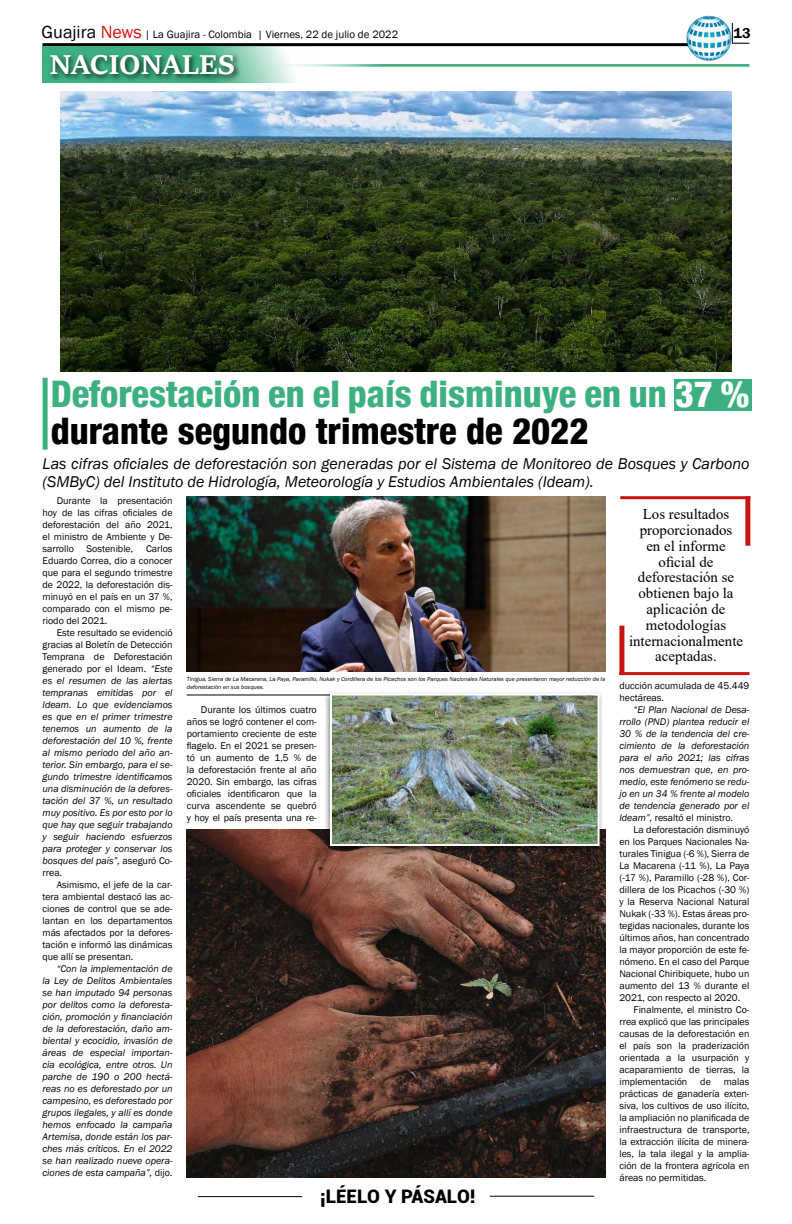
<style>
.page{position:relative;width:792px;height:1224px;background:#fff}
.page>*{position:absolute;margin:0;border:0;box-sizing:border-box;transform-origin:0 0}
.t1{font:800 condensed 36.6px/37.3px "Helvetica 87";color:#3db080}
.t2{font:700 30px "Sitka Subheading";color:#fff}
.t3{font:900 18.7px "Roboto";color:#000}
.t4{font:italic 16px/18px "Franklin Gothic";color:#000}
.t5{font:14.9px/15.8px "Times New Roman";color:#000;text-align:center}
.t6{font:600 14.7px "Franklin Gothic";color:#000}
.t7{font:11px "Franklin Gothic";color:#000}
.t8{font:10px/12px "Franklin Gothic";color:#000;text-align:justify}
.t9{font:italic 10px/12px "Franklin Gothic";color:#000;text-align:justify}
.t10{font:italic 6px/7.5px "Franklin Gothic";color:#000}
.s1{font-size:18px}
.s2{font-size:18px;color:#c91311}
.s3{color:#fff}
.s4{color:#000}
.s5{font-style:normal}
</style>
<div class="page">
<hr style="left:198px;top:1196px;width:104px;height:1px;background:#000">
<hr style="left:490px;top:1196px;width:104px;height:1px;background:#000">
<hr style="left:43px;top:43px;width:652px;height:3px;background:#000">
<img style="left:685px;top:15px;width:47px;height:46px">
<svg style="left:732px;top:23px;width:17px;height:21px"></svg>
<svg style="left:43px;top:46px;width:274px;height:37px"></svg>
<div style="left:674px;top:380px;width:77px;height:31px;background:#3db080"></div>
<div style="left:47px;top:52px;width:194px;height:30px;background:#000;opacity:.75"></div>
<hr style="left:268px;top:64px;width:481px;height:3px;background:#3db080">
<div style="left:43px;top:378px;width:5px;height:72px;background:#3db080"></div>
<img style="left:187px;top:497px;width:418px;height:175px">
<img style="left:61px;top:91px;width:670px;height:280px">
<img style="left:187px;top:830px;width:418px;height:347px">
<hr style="left:619px;top:672px;width:131px;height:3px;background:#c91311">
<hr style="left:620px;top:496px;width:130px;height:3px;background:#c91311">
<hr style="left:187px;top:694px;width:406px;height:1px;background:#000">
<div style="left:619px;top:626px;width:5px;height:49px;background:#c91311"></div>
<div style="left:745px;top:496px;width:5px;height:50px;background:#c91311"></div>
<div style="left:323px;top:691px;width:280px;height:163px;background:#000;opacity:.5"></div>
<img style="left:333px;top:696px;width:264px;height:147px">
<div style="left:330px;top:693px;width:270px;height:153px;border:2px solid #fff"></div>
<p class="t7" style="left:42px;top:28px;width:358px"><span class="s1">Guajira</span> <span class="s2">News</span> | La Guajira - Colombia | Viernes, 22 de julio de 2022</p>
<h3 class="t6" style="left:733px;top:24px;width:19px">13</h3>
<h2 class="t2" style="left:49px;top:42px;width:187px">NACIONALES</h2>
<h1 class="t1" style="left:51px;top:375px;width:700px">Deforestación en el país disminuye en un <span class="s3">37 % </span><span class="s4">durante segundo trimestre de 2022</span></h1>
<h3 class="t4" style="left:43px;top:455px;width:709px">Las cifras oficiales de deforestación son generadas por el Sistema de Monitoreo de Bosques y Carbono (SMByC) del Instituto de Hidrología, Meteorología y Estudios Ambientales (Ideam).</h3>
<h3 class="t5" style="left:629px;top:506px;width:116px">Los resultados proporcionados<br>en el informe oficial de deforestación se obtienen bajo la aplicación de metodologías internacionalmente aceptadas.</h3>
<p class="t8" style="left:43px;top:494px;width:132px;text-indent:14px">Durante la presentación hoy de las cifras oficiales de deforestación del año 2021, el ministro de Ambiente y De&shy;sarrollo</p>
<p class="t8" style="left:43px;top:542px;width:132px;text-indent:104px">Carlos Eduardo Correa, dio a conocer que para el segundo trimestre de 2022, la deforestación dis&shy;minuyó en el país en un 37 %, comparado con el mismo pe&shy;riodo del 2021.</p>
<p class="t9" style="left:43px;top:626px;width:132px;text-indent:14px"><span class="s5">Este resultado se evidenció gracias al Boletín de Detección Temprana de Deforestación generado por el Ideam.</span> “Este es el resumen de las alertas tempranas emitidas por el Ideam. Lo que evidenciamos es que en el primer trimestre tenemos un aumento de la deforestación del 10 %, frente al mismo periodo del año an&shy;terior. Sin embargo, para el se&shy;gundo trimestre identificamos una disminución de la defores&shy;tación del 37 %, un resultado muy positivo. Es por esto por lo que hay que seguir trabajando y seguir haciendo esfuerzos para proteger y conservar los bosques del país”, <span class="s5">aseguró Co&shy;rrea.</span></p>
<p class="t8" style="left:43px;top:878px;width:132px;text-indent:14px">Asimismo, el jefe de la car&shy;tera ambiental destacó las ac&shy;ciones de control que se ade&shy;lantan en los departamentos más afectados por la defores&shy;tación e informó las dinámicas que allí se presentan.</p>
<p class="t9" style="left:43px;top:962px;width:132px;text-indent:14px">“Con la implementación de la Ley de Delitos Ambientales se han imputado 94 personas por delitos como la deforesta&shy;ción, promoción y financiación de la deforestación, daño am&shy;biental y ecocidio, invasión de áreas de especial importan&shy;cia ecológica, entre otros. Un parche de 190 o 200 hectá&shy;reas no es deforestado por un campesino, es deforestado por grupos ilegales, y allí es donde hemos enfocado la campaña Artemisa, donde están los par&shy;ches más críticos. En el 2022 se han realizado nueve opera&shy;ciones de esta campaña”, <span class="s5">dijo.</span></p>
<p class="t8" style="left:87px;top:542px;width:48px">Sostenible,</p>
<p class="t10" style="left:187px;top:675px;width:420px">Tinigua, Sierra de La Macarena, La Paya, Paramillo, Nukak y Cordillera de los Picachos son los Parques Nacionales Naturales que presentaron mayor reducción de la deforestación en sus bosques.</p>
<p class="t8" style="left:619px;top:679px;width:132px">ducción acumulada de 45.449 hectáreas.</p>
<p class="t9" style="left:619px;top:703px;width:132px;text-indent:14px">“El Plan Nacional de Desa&shy;rrollo (PND) plantea reducir el 30 % de la tendencia del cre&shy;cimiento de la deforestación para el año 2021; las cifras nos demuestran que, en pro&shy;medio, este fenómeno se redu&shy;jo en un 34 % frente al modelo de tendencia generado por el Ideam”, <span class="s5">resaltó el ministro.</span></p>
<p class="t8" style="left:634px;top:823px;width:117px">La deforestación disminuyó</p>
<p class="t8" style="left:619px;top:835px;width:132px">en los Parques Nacionales Na-</p>
<p class="t8" style="left:619px;top:847px;width:132px">turales Tinigua (-6 %), Sierra de</p>
<p class="t8" style="left:619px;top:859px;width:132px">La Macarena (-11 %), La Paya</p>
<p class="t8" style="left:619px;top:871px;width:132px">(-17 %), Paramillo (-28 %), Cor-</p>
<p class="t8" style="left:619px;top:883px;width:132px">dillera de los Picachos (-30 %)</p>
<p class="t8" style="left:619px;top:895px;width:132px">y la Reserva Nacional Natural</p>
<p class="t8" style="left:619px;top:907px;width:132px">Nukak (-33 %). Estas áreas pro-</p>
<p class="t8" style="left:619px;top:919px;width:132px">tegidas nacionales, durante los</p>
<p class="t8" style="left:619px;top:931px;width:132px">últimos años, han concentrado</p>
<p class="t8" style="left:619px;top:943px;width:132px">la mayor proporción de este fe-</p>
<p class="t8" style="left:619px;top:955px;width:132px">nómeno. En el caso del Parque</p>
<p class="t8" style="left:619px;top:967px;width:132px">Nacional Chiribiquete, hubo un</p>
<p class="t8" style="left:619px;top:979px;width:132px">aumento del 13 % durante el</p>
<p class="t8" style="left:619px;top:991px;width:122px">2021, con respecto al 2020.</p>
<p class="t8" style="left:634px;top:1003px;width:117px">Finalmente, el ministro Co-</p>
<p class="t8" style="left:619px;top:1015px;width:132px">rrea explicó que las principales</p>
<p class="t8" style="left:619px;top:1027px;width:132px">causas de la deforestación en</p>
<p class="t8" style="left:619px;top:1039px;width:132px">el país son la praderización</p>
<p class="t8" style="left:619px;top:1051px;width:132px">orientada a la usurpación y</p>
<p class="t8" style="left:619px;top:1063px;width:132px">acaparamiento de tierras, la</p>
<p class="t8" style="left:619px;top:1075px;width:69px">implementación</p>
<p class="t8" style="left:700px;top:1075px;width:12px">de</p>
<p class="t8" style="left:187px;top:703px;width:132px;text-indent:14px">Durante los últimos cuatro años se logró contener el com&shy;portamiento creciente de este flagelo. En el 2021 se presen&shy;tó un aumento de 1,5 % de la deforestación frente al año 2020. Sin embargo, las cifras oficiales identificaron que la curva ascendente se quebró y hoy el país presenta una re-</p>
<p class="t8" style="left:619px;top:1075px;width:132px;text-indent:104px">malas prácticas de ganadería exten&shy;siva, los cultivos de uso ilícito, la ampliación no planificada de infraestructura de transporte, la extracción ilícita de minera&shy;les, la tala ilegal y la amplia&shy;ción de la frontera agrícola en áreas no permitidas.</p>
<h3 class="t3" style="left:320px;top:1183px;width:157px">¡LÉELO Y PÁSALO!</h3>
</div>
